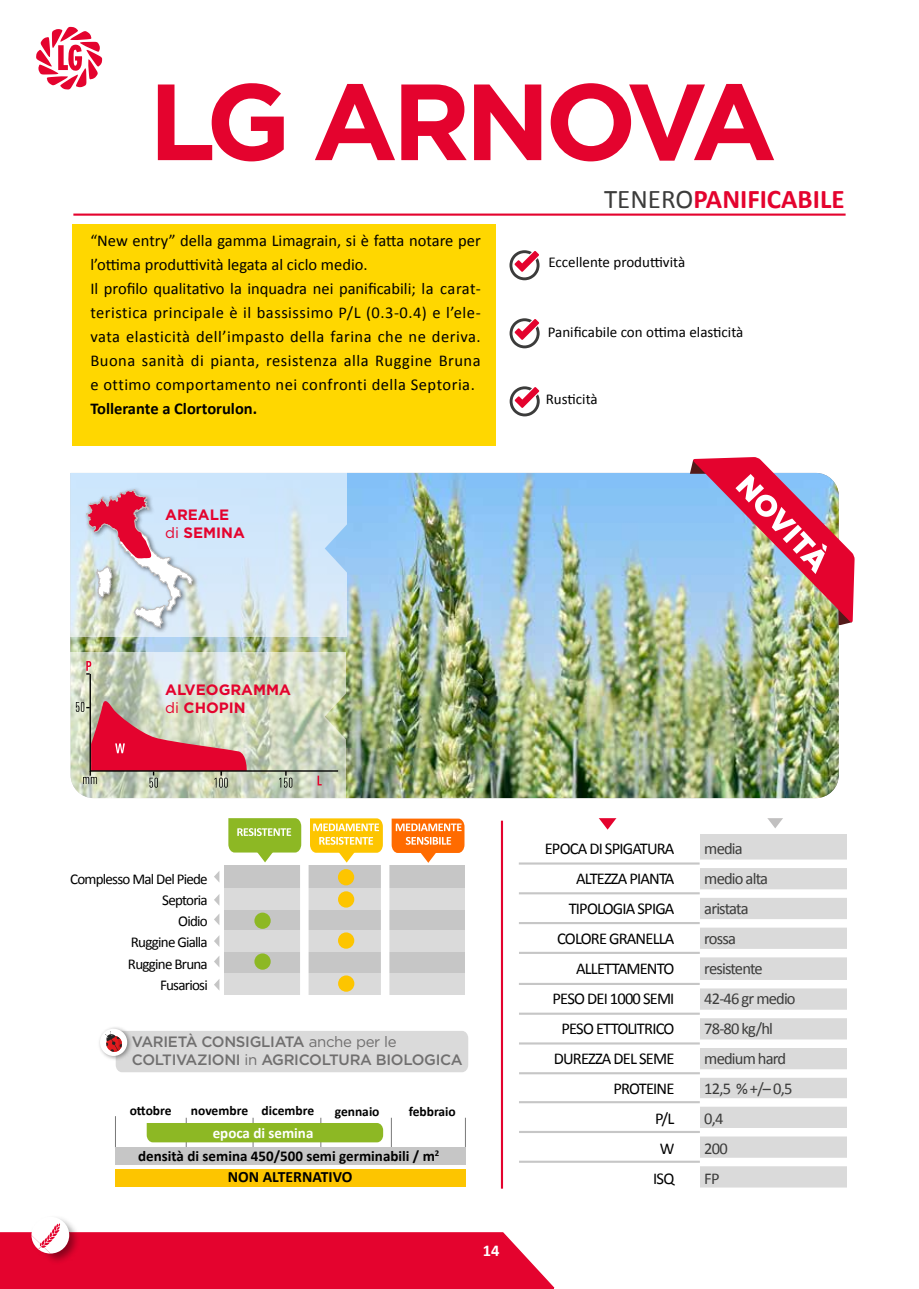
<style>
.page{position:relative;width:919px;height:1289px;background:#fff}
.page>*{position:absolute;margin:0;border:0;box-sizing:border-box;transform-origin:0 0}
.t1{font:700 108px "Gotham";letter-spacing:-.07em;color:#e4032e}
.t2{font:700 27px "Calibri";color:#e4032e}
.t3{font:16.5px/24px "Calibri";letter-spacing:.02em;color:#000}
.t4{font:16.5px/30px "Calibri";letter-spacing:-.05em;color:#000;text-align:right}
.t5{font:16.5px/30px "Calibri";letter-spacing:-.05em;color:#3c3c3b}
.t6{font:700 16.5px "Calibri";color:#000}
.t7{font:700 16.5px "Calibri";color:#fff}
.t8{font:700 15.75px "Calibri";color:#000}
.t9{font:15px/21.3px "Calibri";letter-spacing:-.05em;color:#000;text-align:right}
.t10{font:15px "Calibri";color:#000}
.t11{font:500 15px/18px "Gotham";letter-spacing:-.02em;color:#706f6f}
.t12{font:700 15px/23px "Calibri";color:#000}
.t13{font:700 15px/18px "Gotham";color:#e4032e}
.t14{font:700 13.5px "Calibri";color:#000}
.s1{font-weight:400;color:#3c3c3b}
.s2{font-weight:400}
.s3{color:#fff}
</style>
<div class="page">
<hr style="left:73px;top:213px;width:772px;height:3px;background:#e4032e">
<svg style="left:509px;top:250px;width:30px;height:30px"></svg>
<svg style="left:509px;top:318px;width:30px;height:30px"></svg>
<svg style="left:509px;top:386px;width:30px;height:30px"></svg>
<hr style="left:501px;top:820px;width:2px;height:368px;background:#e4032e">
<svg style="left:36px;top:27px;width:66px;height:63px"></svg>
<img style="left:70px;top:473px;width:768px;height:325px">
<svg style="left:228px;top:818px;width:73px;height:44px"></svg>
<svg style="left:310px;top:818px;width:73px;height:44px"></svg>
<svg style="left:391px;top:818px;width:73px;height:44px"></svg>
<div style="left:224px;top:864px;width:240px;height:130px;background:#c6c6c6"></div>
<div style="left:224px;top:973px;width:240px;height:21px;background:#dadada"></div>
<div style="left:224px;top:930px;width:240px;height:21px;background:#dadada"></div>
<div style="left:224px;top:888px;width:240px;height:22px;background:#dadada"></div>
<div style="left:300px;top:853px;width:8px;height:152px;background:#fff"></div>
<div style="left:381px;top:854px;width:8px;height:151px;background:#fff"></div>
<svg style="left:214px;top:871px;width:5px;height:11px"></svg>
<svg style="left:214px;top:914px;width:5px;height:11px"></svg>
<svg style="left:214px;top:956px;width:5px;height:11px"></svg>
<svg style="left:214px;top:894px;width:5px;height:11px"></svg>
<svg style="left:214px;top:936px;width:5px;height:10px"></svg>
<svg style="left:214px;top:979px;width:5px;height:11px"></svg>
<div style="left:338px;top:891px;width:16px;height:16px;background:#fdc500;border-radius:50%"></div>
<div style="left:254px;top:912px;width:17px;height:16px;background:#8db824;border-radius:50%"></div>
<div style="left:338px;top:932px;width:16px;height:16px;background:#fdc500;border-radius:50%"></div>
<div style="left:338px;top:869px;width:16px;height:16px;background:#fdc500;border-radius:50%"></div>
<div style="left:254px;top:953px;width:17px;height:16px;background:#8db824;border-radius:50%"></div>
<div style="left:338px;top:975px;width:16px;height:16px;background:#fdc500;border-radius:50%"></div>
<div style="left:699px;top:834px;width:147px;height:361px;background:#dadada"></div>
<div style="left:699px;top:859px;width:147px;height:9px;background:#fff"></div>
<div style="left:699px;top:979px;width:147px;height:9px;background:#fff"></div>
<div style="left:699px;top:1098px;width:147px;height:8px;background:#fff"></div>
<div style="left:699px;top:919px;width:147px;height:8px;background:#fff"></div>
<div style="left:699px;top:1039px;width:147px;height:8px;background:#fff"></div>
<div style="left:699px;top:1157px;width:147px;height:9px;background:#fff"></div>
<div style="left:699px;top:889px;width:147px;height:8px;background:#fff"></div>
<div style="left:699px;top:1009px;width:147px;height:9px;background:#fff"></div>
<div style="left:699px;top:1127px;width:147px;height:9px;background:#fff"></div>
<div style="left:699px;top:948px;width:147px;height:9px;background:#fff"></div>
<div style="left:699px;top:1069px;width:147px;height:8px;background:#fff"></div>
<div style="left:699px;top:1187px;width:147px;height:8px;background:#fff"></div>
<hr style="left:518px;top:862px;width:181px;height:2px;background:#c6c6c6">
<hr style="left:519px;top:982px;width:180px;height:2px;background:#c6c6c6">
<hr style="left:519px;top:1101px;width:180px;height:2px;background:#c6c6c6">
<hr style="left:519px;top:922px;width:180px;height:2px;background:#c6c6c6">
<hr style="left:519px;top:1042px;width:180px;height:2px;background:#c6c6c6">
<hr style="left:519px;top:1160px;width:180px;height:2px;background:#c6c6c6">
<hr style="left:519px;top:892px;width:180px;height:2px;background:#c6c6c6">
<hr style="left:519px;top:1012px;width:180px;height:2px;background:#c6c6c6">
<hr style="left:519px;top:1130px;width:180px;height:2px;background:#c6c6c6">
<hr style="left:519px;top:951px;width:180px;height:2px;background:#c6c6c6">
<hr style="left:519px;top:1072px;width:180px;height:2px;background:#c6c6c6">
<svg style="left:598px;top:818px;width:19px;height:11px"></svg>
<svg style="left:767px;top:818px;width:16px;height:10px"></svg>
<svg style="left:70px;top:652px;width:276px;height:147px;background:#cfd8c5"></svg>
<svg style="left:70px;top:473px;width:276px;height:164px;background:#d2e5f3"></svg>
<img style="left:325px;top:522px;width:23px;height:52px">
<img style="left:339px;top:690px;width:9px;height:52px">
<hr style="left:253px;top:1117px;width:1px;height:31px;background:#797979">
<hr style="left:115px;top:1116px;width:1px;height:32px;background:#797979">
<hr style="left:391px;top:1117px;width:1px;height:31px;background:#797979">
<hr style="left:320px;top:1117px;width:1px;height:31px;background:#797979">
<hr style="left:186px;top:1117px;width:1px;height:31px;background:#797979">
<hr style="left:465px;top:1117px;width:1px;height:31px;background:#797979">
<div style="left:115px;top:1147px;width:351px;height:18px;background:#c6c6c6"></div>
<div style="left:147px;top:1122px;width:236px;height:20px;background:#8db824"></div>
<div style="left:115px;top:1168px;width:351px;height:18px;background:#fdc500"></div>
<svg style="left:0;top:1218px;width:555px;height:70px"></svg>
<div style="left:72px;top:225px;width:423px;height:221px;background:#ffd700"></div>
<svg style="left:76px;top:661px;width:263px;height:126px;background:#ccb0a5"></svg>
<img style="left:689px;top:457px;width:165px;height:168px">
<div style="left:83px;top:486px;width:115px;height:147px;background:#000;opacity:.5"></div>
<svg style="left:85px;top:489px;width:109px;height:139px;background:#d3c2cd"></svg>
<div style="left:97px;top:1026px;width:36px;height:35px;background:#000;opacity:.4"></div>
<div style="left:101px;top:1029px;width:25px;height:26px;background:#fff;border-radius:50%"></div>
<div style="left:100px;top:1028px;width:27px;height:27px;border:2px solid #fff;border-radius:50%"></div>
<svg style="left:105px;top:1030px;width:363px;height:42px;background:#dad8d8"></svg>
<h1 class="t1" style="left:149px;top:50px;width:629px">LG ARNOVA</h1>
<h2 class="t2" style="left:604px;top:181px;width:242px"><span class="s1">TENERO</span>PANIFICABILE</h2>
<p class="t3" style="left:90px;top:228px;width:392px">“New entry” della gamma Limagrain, si è fatta notare per l’ottima produttività legata al ciclo medio.<br>Il profilo qualitativo la inquadra nei panificabili; la carat&shy;teristica principale è il bassissimo P/L (0.3-0.4) e l’ele&shy;vata elasticità dell’impasto della farina che ne deriva.<br>Buona sanità di pianta, resistenza alla Ruggine Bruna e ottimo comportamento nei confronti della Septoria.</p>
<p class="t6" style="left:90px;top:398px;width:168px">Tollerante a Clortorulon.</p>
<p class="t13" style="left:165px;top:505px;width:81px">AREALE <span class="s2">di</span> SEMINA</p>
<p class="t10" style="left:548px;top:252px;width:138px">Eccellente produttività</p>
<p class="t10" style="left:547px;top:323px;width:197px">Panificabile con ottima elasticità</p>
<p class="t10" style="left:545px;top:389px;width:53px">Rusticità</p>
<p class="t13" style="left:165px;top:680px;width:127px">ALVEOGRAMMA <span class="s2">di</span> CHOPIN</p>
<p class="t9" style="left:70px;top:868px;width:139px">Complesso Mal Del Piede<br>Septoria<br>Oidio<br>Ruggine Gialla<br>Ruggine Bruna<br>Fusariosi</p>
<p class="t11" style="left:132px;top:1032px;width:332px">VARIETÀ CONSIGLIATA <span class="s2">anche per le<br></span>COLTIVAZIONI <span class="s2">in</span> AGRICOLTURA BIOLOGICA</p>
<p class="t14" style="left:130px;top:1101px;width:43px">ottobre</p>
<p class="t14" style="left:191px;top:1102px;width:125px">novembre dicembre</p>
<p class="t14" style="left:335px;top:1102px;width:46px">gennaio</p>
<p class="t14" style="left:409px;top:1102px;width:49px">febbraio</p>
<p class="t12" style="left:138px;top:1121px;width:302px;text-indent:74px"><span class="s3">epoca di semina<br></span>densità di semina 450/500 semi germinabili / m<sup>2</sup></p>
<p class="t8" style="left:228px;top:1166px;width:126px">NON ALTERNATIVO</p>
<p class="t7" style="left:483px;top:1239px;width:18px">14</p>
<p class="t4" style="left:544px;top:833px;width:131px">EPOCA DI SPIGATURA<br>ALTEZZA PIANTA<br>TIPOLOGIA SPIGA<br>COLORE GRANELLA<br>ALLETTAMENTO<br>PESO DEI 1000 SEMI<br>PESO ETTOLITRICO<br>DUREZZA DEL SEME<br>PROTEINE<br>P/L<br>W<br>ISQ</p>
<p class="t5" style="left:704px;top:833px;width:93px">media<br>medio alta aristata<br>rossa resistente<br>42-46 gr medio<br>78-80 kg/hl medium hard<br>12,5 % +/– 0,5<br>0,4<br>200<br>FP</p>
</div>
